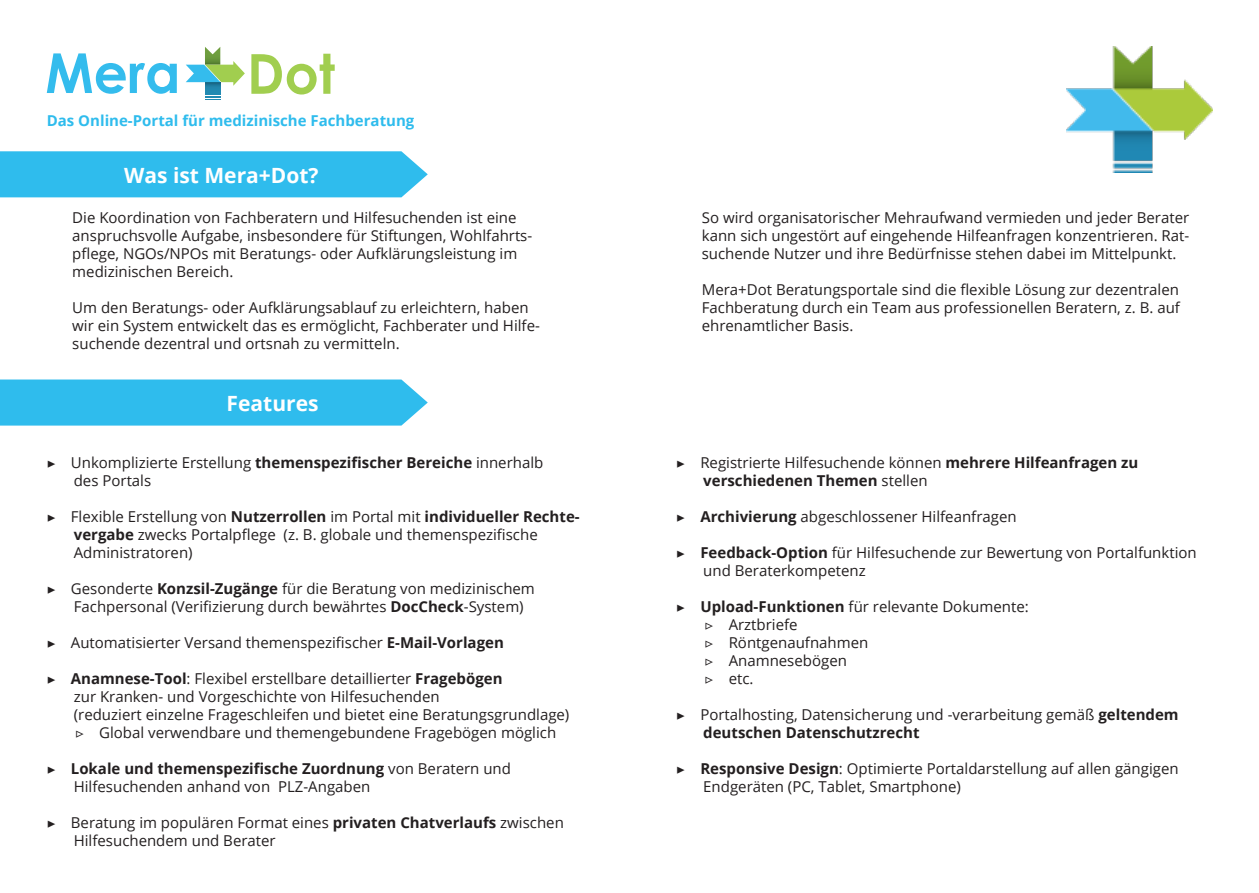
<style>
.page{position:relative;width:1259px;height:893px;background:#fff}
.page>*{position:absolute;margin:0;border:0;box-sizing:border-box;transform-origin:0 0}
.t1{font:700 21px "Open Sans";color:#fff}
.t2{font:15px/18px "Open Sans";color:#231f20}
.t3{font:700 15px/18px "Open Sans";color:#231f20}
.t4{font:700 15px "Open Sans";color:#2fbced}
.s1{font-family:"Minion Pro"}
.s2{font-weight:700}
.s3{font-family:"Minion Pro";font-weight:400}
.s4{font-weight:400}
</style>
<div class="page">
<div style="left:205px;top:82px;width:15px;height:13px;background:#2289b1"></div>
<svg style="left:205px;top:96px;width:15px;height:4px"></svg>
<svg style="left:186px;top:47px;width:59px;height:39px"></svg>
<svg style="left:47px;top:53px;width:130px;height:41px"></svg>
<svg style="left:251px;top:54px;width:84px;height:41px"></svg>
<div style="left:0;top:151px;width:428px;height:46px;background:#2fbced"></div>
<svg style="left:0;top:379px;width:428px;height:47px;background:#39bfed"></svg>
<img style="left:1066px;top:47px;width:146px;height:126px">
<p class="t4" style="left:47px;top:110px;width:369px">Das Online-Portal für medizinische Fachberatung</p>
<p class="t1" style="left:124px;top:160px;width:196px">Was ist Mera+Dot?</p>
<p class="t2" style="left:72px;top:208px;width:461px">Die Koordination von Fachberatern und Hilfesuchenden ist eine anspruchsvolle Aufgabe, insbesondere für Stiftungen, Wohlfahrts&shy;pflege, NGOs/NPOs mit Beratungs- oder Aufklärungsleistung im medizinischen Bereich.</p>
<p class="t2" style="left:72px;top:298px;width:469px">Um den Beratungs- oder Aufklärungsablauf zu erleichtern, haben wir ein System entwickelt das es ermöglicht, Fachberater und Hilfe&shy;suchende dezentral und ortsnah zu vermitteln.</p>
<p class="t1" style="left:227px;top:388px;width:93px">Features</p>
<p class="t2" style="left:74px;top:453px;width:471px;text-indent:-27px"><span class="s1">▶</span> Unkomplizierte Erstellung <span class="s2">themenspezifischer Bereiche</span> innerhalb des Portals</p>
<p class="t2" style="left:74px;top:507px;width:507px;text-indent:-27px"><span class="s1">▶</span> Flexible Erstellung von <span class="s2">Nutzerrollen</span> im Portal mit <span class="s2">individueller Rechte&shy;vergabe</span> zwecks Portalpflege (z. B. globale und themenspezifische<br>Administratoren)</p>
<p class="t2" style="left:74px;top:579px;width:462px;text-indent:-27px"><span class="s1">▶</span> Gesonderte <span class="s2">Konzsil-Zugänge</span> für die Beratung von medizinischem<br>Fachpersonal (Verifizierung durch bewährtes <span class="s2">DocCheck</span>-System)</p>
<p class="t2" style="left:47px;top:633px;width:458px"><span class="s1">▶</span> Automatisierter Versand themenspezifischer <span class="s2">E-Mail-Vorlagen</span></p>
<p class="t2" style="left:74px;top:669px;width:497px;text-indent:-27px"><span class="s1">▶</span> <span class="s2">Anamnese-Tool</span>: Flexibel erstellbare detaillierter <span class="s2">Fragebögen<br></span>zur Kranken- und Vorgeschichte von Hilfesuchenden<br>(reduziert einzelne Frageschleifen und bietet eine Beratungsgrundlage)</p>
<p class="t2" style="left:75px;top:723px;width:483px"><span class="s1">▷</span> Global verwendbare und themengebundene Fragebögen möglich</p>
<p class="t2" style="left:74px;top:759px;width:439px;text-indent:-27px"><span class="s1">▶</span> <span class="s2">Lokale und themenspezifische Zuordnung</span> von Beratern und<br>Hilfesuchenden anhand von PLZ-Angaben</p>
<p class="t2" style="left:74px;top:813px;width:491px;text-indent:-27px"><span class="s1">▶</span> Beratung im populären Format eines <span class="s2">privaten Chatverlaufs</span> zwischen<br>Hilfesuchendem und Berater</p>
<p class="t2" style="left:702px;top:208px;width:489px;text-align:justify">So wird organisatorischer Mehraufwand vermieden und jeder Berater kann sich ungestört auf eingehende Hilfeanfragen konzentrieren. Rat&shy;suchende Nutzer und ihre Bedürfnisse stehen dabei im Mittelpunkt.</p>
<p class="t2" style="left:702px;top:280px;width:480px;text-align:justify">Mera+Dot Beratungsportale sind die flexible Lösung zur dezentralen Fachberatung durch ein Team aus professionellen Beratern, z. B. auf ehrenamtlicher Basis.</p>
<p class="t3" style="left:703px;top:453px;width:437px;text-indent:-27px"><span class="s3">▶</span> <span class="s4">Registrierte Hilfesuchende können</span> mehrere Hilfeanfragen zu verschiedenen Themen <span class="s4">stellen</span></p>
<p class="t2" style="left:676px;top:507px;width:342px"><span class="s1">▶</span> <span class="s2">Archivierung</span> abgeschlossener Hilfeanfragen</p>
<p class="t2" style="left:703px;top:543px;width:495px;text-indent:-27px"><span class="s1">▶</span> <span class="s2">Feedback-Option</span> für Hilfesuchende zur Bewertung von Portalfunktion und Beraterkompetenz</p>
<p class="t2" style="left:676px;top:597px;width:354px"><span class="s1">▶</span> <span class="s2">Upload-Funktionen</span> für relevante Dokumente:</p>
<p class="t2" style="left:704px;top:615px;width:95px"><span class="s1">▷</span> Arztbriefe</p>
<p class="t2" style="left:704px;top:633px;width:165px"><span class="s1">▷</span> Röntgenaufnahmen</p>
<p class="t2" style="left:704px;top:651px;width:144px"><span class="s1">▷</span> Anamnesebögen</p>
<p class="t2" style="left:704px;top:669px;width:50px"><span class="s1">▷</span> etc.</p>
<p class="t2" style="left:703px;top:705px;width:477px;text-indent:-27px"><span class="s1">▶</span> Portalhosting, Datensicherung und -verarbeitung gemäß <span class="s2">geltendem deutschen Datenschutzrecht</span></p>
<p class="t2" style="left:703px;top:759px;width:477px;text-indent:-27px"><span class="s1">▶</span> <span class="s2">Responsive Design</span>: Optimierte Portaldarstellung auf allen gängigen<br>Endgeräten (PC, Tablet, Smartphone)</p>
</div>
